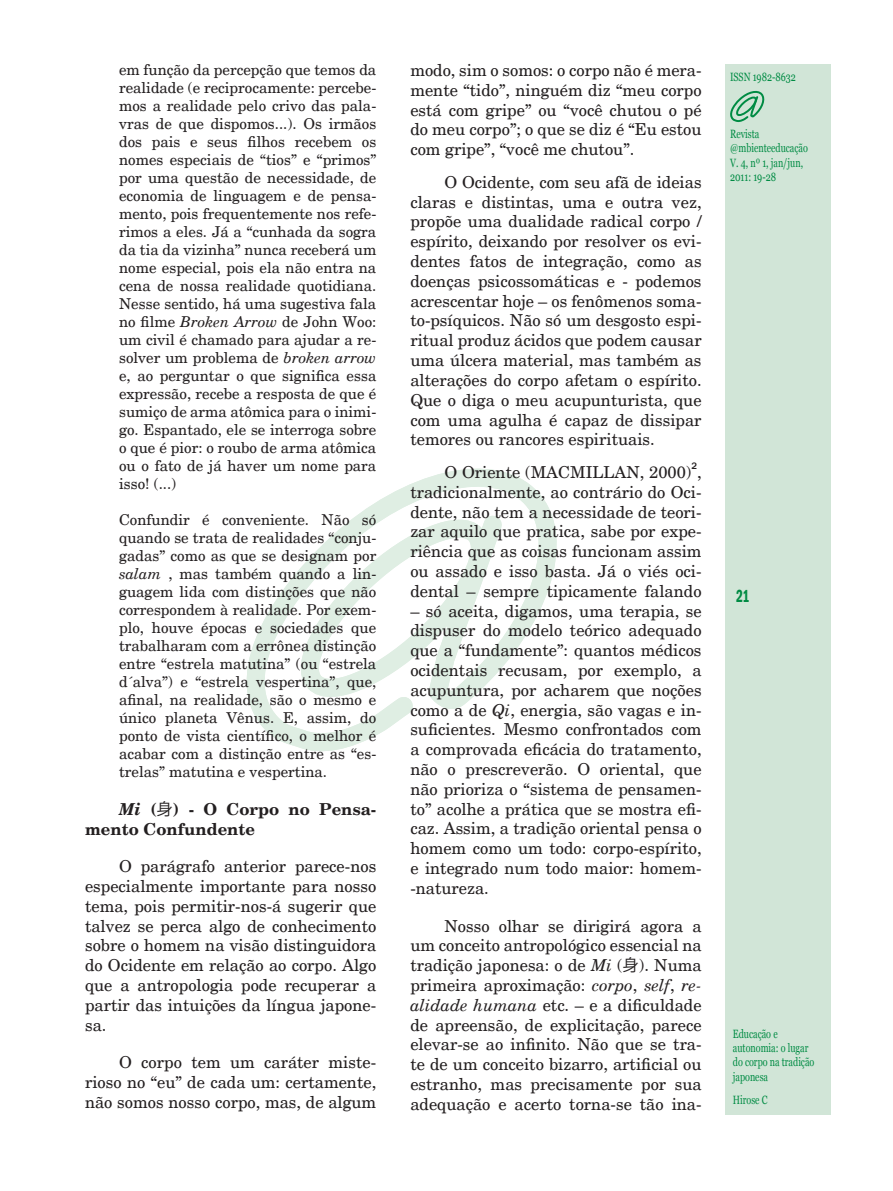
<style>
.page{position:relative;width:893px;height:1191px;background:#fff}
.page>*{position:absolute;margin:0;border:0;box-sizing:border-box;transform-origin:0 0}
.t1{font:600 condensed 18px "Franklin Gothic";color:#008b43;scale:.75 1}
.texto_miolo_01{font:16.5px/19.8px "New Century Schlbk";color:#231f20;text-align:justify}
.texto_miolo_01-2{font:700 16.5px/19.8px "New Century Schlbk";color:#231f20}
.recuo_de_texto_miolo{font:15px/18px "New Century Schlbk";color:#231f20;text-align:justify}
.t2{font:12px/14.4px "Georgia";color:#008b43;scale:.75 1}
.texto_miolo_01-3{font:500 9.6px "Franklin Gothic";color:#231f20}
.s1{font-style:italic}
.s2{font-family:"Koz Go Pr 6 N";font-weight:400}
.s3{font-family:"Koz Go Pr 6 N"}
</style>
<div class="page">
<div style="left:725px;top:64px;width:105px;height:1050px;background:#d1e5d7"></div>
<svg style="left:246px;top:468px;width:311px;height:284px"></svg>
<svg style="left:730px;top:91px;width:35px;height:31px"></svg>
<p class="recuo_de_texto_miolo" style="left:119px;top:61px;width:259px">em função da percepção que temos da realidade (e reciprocamente: percebe&shy;mos a realidade pelo crivo das pala&shy;vras de que dispomos...). Os irmãos dos pais e seus filhos recebem os nomes especiais de “tios” e “primos” por uma questão de necessidade, de economia de linguagem e de pensa&shy;mento, pois frequentemente nos refe&shy;rimos a eles. Já a “cunhada da sogra da tia da vizinha” nunca receberá um nome especial, pois ela não entra na cena de nossa realidade quotidiana.<br>Nesse sentido, há uma sugestiva fala no filme <span class="s1">Broken Arrow</span> de John Woo: um civil é chamado para ajudar a re&shy;solver um problema de <span class="s1">broken arrow </span>e, ao perguntar o que significa essa expressão, recebe a resposta de que é sumiço de arma atômica para o inimi&shy;go. Espantado, ele se interroga sobre o que é pior: o roubo de arma atômica ou o fato de já haver um nome para isso! (...)</p>
<p class="recuo_de_texto_miolo" style="left:119px;top:511px;width:259px">Confundir é conveniente. Não só quando se trata de realidades “conju&shy;gadas” como as que se designam por <span class="s1">salam</span> , mas também quando a lin&shy;guagem lida com distinções que não correspondem à realidade. Por exem&shy;plo, houve épocas e sociedades que trabalharam com a errônea distinção entre “estrela matutina” (ou “estrela d´alva”) e “estrela vespertina”, que, afinal, na realidade, são o mesmo e único planeta Vênus. E, assim, do ponto de vista científico, o melhor é acabar com a distinção entre as “es&shy;trelas” matutina e vespertina.</p>
<p class="texto_miolo_01-2" style="left:85px;top:799px;width:293px;text-indent:34px"><span class="s1">Mi</span> (<span class="s2">身</span>) - O Corpo no Pensa&shy;mento Confundente</p>
<p class="texto_miolo_01" style="left:85px;top:856px;width:293px;text-indent:34px">O parágrafo anterior parece-nos especialmente importante para nosso tema, pois permitir-nos-á sugerir que talvez se perca algo de conhecimento sobre o homem na visão distinguidora do Ocidente em relação ao corpo. Algo que a antropologia pode recuperar a partir das intuições da língua japone&shy;sa.</p>
<p class="texto_miolo_01" style="left:85px;top:1052px;width:293px;text-indent:34px">O corpo tem um caráter miste&shy;rioso no “eu” de cada um: certamente, não somos nosso corpo, mas, de algum</p>
<p class="texto_miolo_01" style="left:410px;top:60px;width:293px">modo, sim o somos: o corpo não é mera&shy;mente “tido”, ninguém diz “meu corpo está com gripe” ou “você chutou o pé do meu corpo”; o que se diz é “Eu estou com gripe”, “você me chutou”.</p>
<p class="texto_miolo_01" style="left:410px;top:172px;width:293px;text-indent:34px">O Ocidente, com seu afã de ideias claras e distintas, uma e outra vez, propõe uma dualidade radical corpo / espírito, deixando por resolver os evi&shy;dentes fatos de integração, como as doenças psicossomáticas e - podemos acrescentar hoje – os fenômenos soma&shy;to-psíquicos. Não só um desgosto espi&shy;ritual produz ácidos que podem causar uma úlcera material, mas também as alterações do corpo afetam o espírito.<br>Que o diga o meu acupunturista, que com uma agulha é capaz de dissipar temores ou rancores espirituais.</p>
<p class="texto_miolo_01" style="left:444px;top:462px;width:259px">O Oriente (MACMILLAN, 2000) ,</p>
<p class="texto_miolo_01-3" style="left:691px;top:460px;width:7px">2</p>
<p class="texto_miolo_01" style="left:410px;top:482px;width:293px">tradicionalmente, ao contrário do Oci&shy;dente, não tem a necessidade de teori&shy;zar aquilo que pratica, sabe por expe&shy;riência que as coisas funcionam assim ou assado e isso basta. Já o viés oci&shy;dental – sempre tipicamente falando</p>
<p class="texto_miolo_01" style="left:410px;top:601px;width:293px">– só aceita, digamos, uma terapia, se dispuser do modelo teórico adequado que a “fundamente”: quantos médicos ocidentais recusam, por exemplo, a acupuntura, por acharem que noções como a de <span class="s1">Qi</span>, energia, são vagas e in&shy;suficientes. Mesmo confrontados com a comprovada eficácia do tratamento, não o prescreverão. O oriental, que não prioriza o “sistema de pensamen&shy;to” acolhe a prática que se mostra efi&shy;caz. Assim, a tradição oriental pensa o homem como um todo: corpo-espírito, e integrado num todo maior: homem--natureza.</p>
<p class="texto_miolo_01" style="left:410px;top:916px;width:293px;text-indent:34px">Nosso olhar se dirigirá agora a um conceito antropológico essencial na tradição japonesa: o de <span class="s1">Mi</span> (<span class="s3">身</span>). Numa primeira aproximação: <span class="s1">corpo</span>, <span class="s1">self</span>, <span class="s1">re&shy;alidade humana</span> etc. – e a dificuldade de apreensão, de explicitação, parece elevar-se ao infinito. Não que se tra&shy;te de um conceito bizarro, artificial ou estranho, mas precisamente por sua adequação e acerto torna-se tão ina-</p>
<p class="t2" style="left:730px;top:69px;width:89px">ISSN 1982-8632</p>
<p class="t2" style="left:730px;top:126px;width:105px">Revista @mbienteeducação<br>V. 4, nº 1, jan/jun,<br>2011: 19-28</p>
<p class="t1" style="left:736px;top:583px;width:19px">21</p>
<p class="t2" style="left:733px;top:1026px;width:110px">Educação e autonomia: o lugar do corpo na tradição japonesa</p>
<p class="t2" style="left:733px;top:1092px;width:48px">Hirose C</p>
</div>
